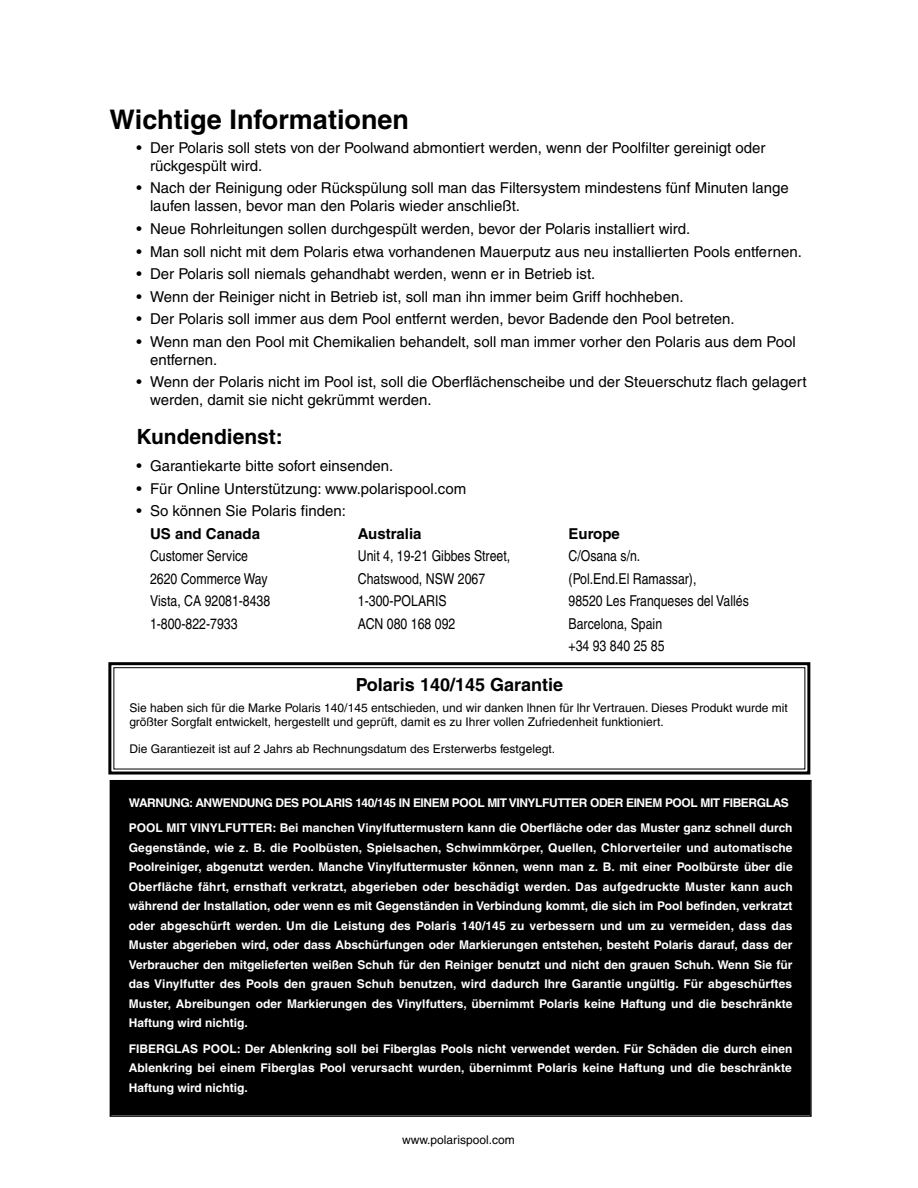
<style>
.page{position:relative;width:918px;height:1188px;background:#fff}
.page>*{position:absolute;margin:0;border:0;box-sizing:border-box;transform-origin:0 0}
.t1{font:700 27px "Helvetica";color:#000}
.t2{font:700 21px "Helvetica";color:#000}
.t3{font:700 18px "Helvetica";color:#000}
.t4{font:15px/18px "Helvetica";color:#000}
.t5{font:condensed 15px/22.5px "Helvetica";color:#000}
.t6{font:700 15px "Helvetica";color:#000}
.t7{font:700 12px/19.5px "Helvetica";color:#fff;text-align:justify}
.t8{font:12px/13.5px "Helvetica";color:#000}
</style>
<div class="page">
<div style="left:111px;top:781px;width:699px;height:334px;background:#000"></div>
<div style="left:110px;top:780px;width:702px;height:337px;border:2px solid #000"></div>
<div style="left:108px;top:662px;width:702px;height:113px;border:3px solid #000"></div>
<div style="left:113px;top:667px;width:692px;height:103px;border:1px solid #000"></div>
<h1 class="t1" style="left:110px;top:109px;width:301px">Wichtige Informationen</h1>
<p class="t4" style="left:150px;top:140px;width:617px;text-indent:-14px">• Der Polaris soll stets von der Poolwand abmontiert werden, wenn der Poolfilter gereinigt oder rückgespült wird.</p>
<p class="t4" style="left:150px;top:181px;width:640px;text-indent:-14px">• Nach der Reinigung oder Rückspülung soll man das Filtersystem mindestens fünf Minuten lange laufen lassen, bevor man den Polaris wieder anschließt.</p>
<p class="t4" style="left:136px;top:221px;width:555px">• Neue Rohrleitungen sollen durchgespült werden, bevor der Polaris installiert wird.</p>
<p class="t4" style="left:136px;top:244px;width:667px">• Man soll nicht mit dem Polaris etwa vorhandenen Mauerputz aus neu installierten Pools entfernen.</p>
<p class="t4" style="left:136px;top:266px;width:460px">• Der Polaris soll niemals gehandhabt werden, wenn er in Betrieb ist.</p>
<p class="t4" style="left:136px;top:289px;width:549px">• Wenn der Reiniger nicht in Betrieb ist, soll man ihn immer beim Griff hochheben.</p>
<p class="t4" style="left:136px;top:311px;width:600px">• Der Polaris soll immer aus dem Pool entfernt werden, bevor Badende den Pool betreten.</p>
<p class="t4" style="left:150px;top:334px;width:647px;text-indent:-14px">• Wenn man den Pool mit Chemikalien behandelt, soll man immer vorher den Polaris aus dem Pool entfernen.</p>
<p class="t4" style="left:150px;top:374px;width:658px;text-indent:-14px">• Wenn der Polaris nicht im Pool ist, soll die Oberflächenscheibe und der Steuerschutz flach gelagert werden, damit sie nicht gekrümmt werden.</p>
<h2 class="t2" style="left:136px;top:429px;width:148px">Kundendienst:</h2>
<p class="t4" style="left:136px;top:458px;width:258px">• Garantiekarte bitte sofort einsenden.</p>
<p class="t4" style="left:136px;top:481px;width:331px">• Für Online Unterstützung: www.polarispool.com</p>
<p class="t4" style="left:136px;top:503px;width:211px">• So können Sie Polaris finden:</p>
<p class="t6" style="left:150px;top:528px;width:112px">US and Canada</p>
<p class="t6" style="left:358px;top:528px;width:65px">Australia</p>
<p class="t6" style="left:569px;top:528px;width:53px">Europe</p>
<p class="t5" style="left:150px;top:546px;width:100px">Customer Service</p>
<p class="t5" style="left:358px;top:546px;width:154px">Unit 4, 19-21 Gibbes Street,</p>
<p class="t5" style="left:569px;top:546px;width:73px">C/Osana s/n.</p>
<p class="t5" style="left:150px;top:569px;width:119px">2620 Commerce Way</p>
<p class="t5" style="left:358px;top:569px;width:129px">Chatswood, NSW 2067</p>
<p class="t5" style="left:569px;top:569px;width:129px">(Pol.End.El Ramassar),</p>
<p class="t5" style="left:150px;top:591px;width:122px">Vista, CA 92081-8438</p>
<p class="t5" style="left:358px;top:591px;width:90px">1-300-POLARIS</p>
<p class="t5" style="left:568px;top:591px;width:182px">98520 Les Franqueses del Vallés</p>
<p class="t5" style="left:150px;top:614px;width:89px">1-800-822-7933</p>
<p class="t5" style="left:358px;top:614px;width:99px">ACN 080 168 092</p>
<p class="t5" style="left:568px;top:614px;width:98px">Barcelona, Spain +34 93 840 25 85</p>
<h3 class="t3" style="left:356px;top:678px;width:209px">Polaris 140/145 Garantie</h3>
<p class="t8" style="left:129px;top:702px;width:660px">Sie haben sich für die Marke Polaris 140/145 entschieden, und wir danken lhnen für lhr Vertrauen. Dieses Produkt wurde mit größter Sorgfalt entwickelt, hergestellt und geprüft, damit es zu Ihrer vollen Zufriedenheit funktioniert.</p>
<p class="t8" style="left:129px;top:743px;width:427px">Die Garantiezeit ist auf 2 Jahrs ab Rechnungsdatum des Ersterwerbs festgelegt.</p>
<p class="t7" style="left:129px;top:791px;width:665px;line-height:25.5px">WARNUNG: ANWENDUNG DES POLARIS 140/145 IN EINEM POOL MIT VINYLFUTTER ODER EINEM POOL MIT FIBERGLAS<br>POOL MIT VINYLFUTTER: Bei manchen Vinylfuttermustern kann die Oberfläche oder das Muster ganz schnell durch</p>
<p class="t7" style="left:129px;top:839px;width:665px">Gegenstände, wie z. B. die Poolbüsten, Spielsachen, Schwimmkörper, Quellen, Chlorverteiler und automatische Poolreiniger, abgenutzt werden. Manche Vinylfuttermuster können, wenn man z. B. mit einer Poolbürste über die Oberfläche fährt, ernsthaft verkratzt, abgerieben oder beschädigt werden. Das aufgedruckte Muster kann auch während der Installation, oder wenn es mit Gegenständen in Verbindung kommt, die sich im Pool befinden, verkratzt oder abgeschürft werden. Um die Leistung des Polaris 140/145 zu verbessern und um zu vermeiden, dass das Muster abgerieben wird, oder dass Abschürfungen oder Markierungen entstehen, besteht Polaris darauf, dass der Verbraucher den mitgelieferten weißen Schuh für den Reiniger benutzt und nicht den grauen Schuh. Wenn Sie für das Vinylfutter des Pools den grauen Schuh benutzen, wird dadurch Ihre Garantie ungültig. Für abgeschürftes Muster, Abreibungen oder Markierungen des Vinylfutters, übernimmt Polaris keine Haftung und die beschränkte Haftung wird nichtig.</p>
<p class="t7" style="left:129px;top:1040px;width:665px">FIBERGLAS POOL: Der Ablenkring soll bei Fiberglas Pools nicht verwendet werden. Für Schäden die durch einen Ablenkring bei einem Fiberglas Pool verursacht wurden, übernimmt Polaris keine Haftung und die beschränkte Haftung wird nichtig.</p>
<p class="t8" style="left:402px;top:1134px;width:114px">www.polarispool.com</p>
</div>
